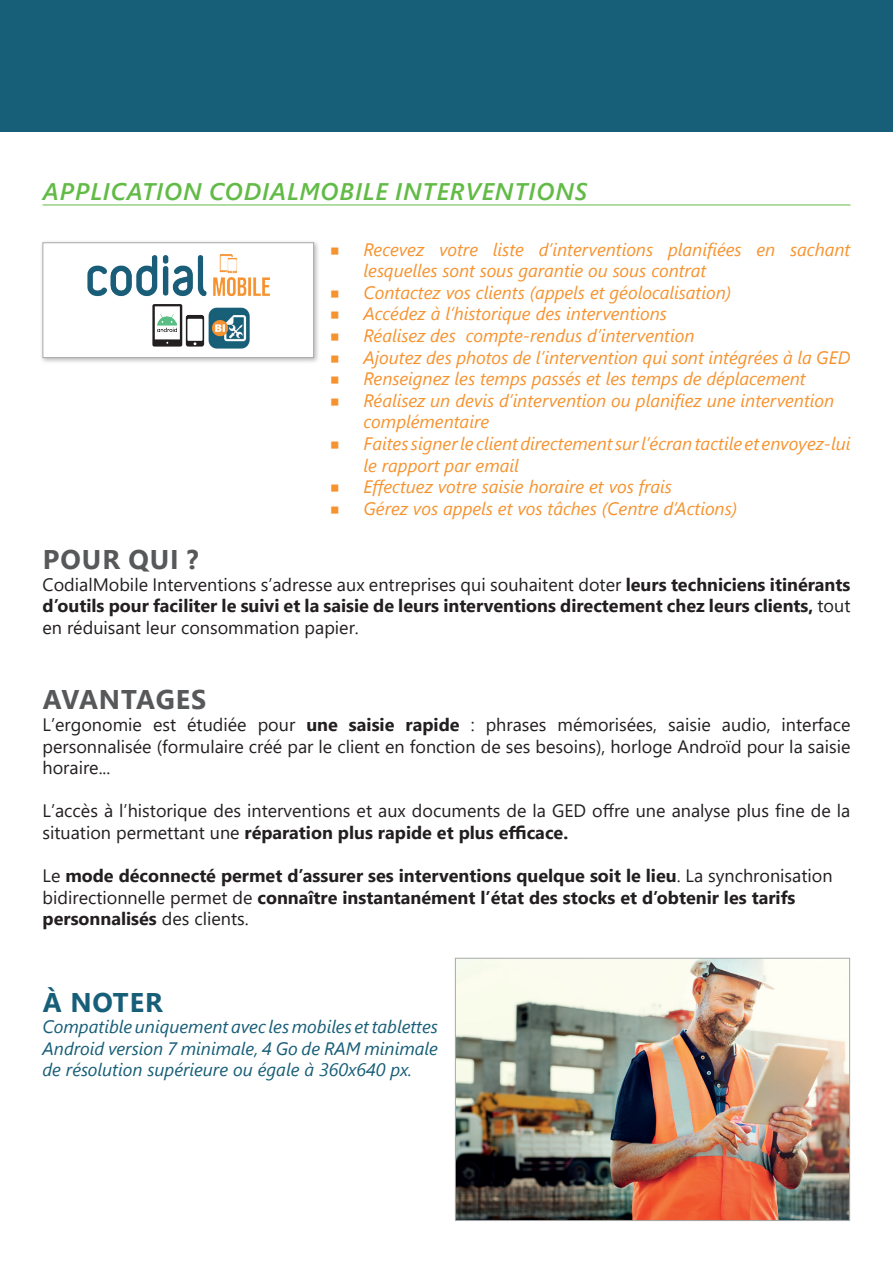
<style>
.page{position:relative;width:893px;height:1263px;background:#fff}
.page>*{position:absolute;margin:0;border:0;box-sizing:border-box;transform-origin:0 0}
.t1{font:700 27px "Segoe UI";letter-spacing:.035em;color:#57585a}
.t2{font:700 27px "Segoe UI";letter-spacing:.035em;color:#175e78}
.t3{font:italic 600 24px "Segoe UI";letter-spacing:.035em;color:#62bb46}
.t4{font:italic 18px/21.6px "Segoe UI";color:#f6932f}
.t5{font:700 18px/21.6px "Segoe UI";color:#231f20;text-align:justify}
.t6{font:18px/21.6px "Segoe UI";color:#231f20;text-align:justify}
.t7{font:italic 18px/21.6px "Segoe UI";color:#175e78;text-align:justify}
.s1{font-family:"Montserrat";font-style:normal}
.s2{font-weight:400}
.s3{font-weight:700}
</style>
<div class="page">
<div style="left:0;top:0;width:893px;height:132px;background:#175e78"></div>
<hr style="left:43px;top:205px;width:807px;height:1px;background:#62bb46">
<div style="left:39px;top:239px;width:281px;height:125px;background:#231f20;opacity:.3"></div>
<div style="left:43px;top:242px;width:271px;height:116px;background:#fff;border:1px solid #a7aaaa"></div>
<img style="left:87px;top:254px;width:183px;height:43px">
<svg style="left:152px;top:304px;width:52px;height:43px"></svg>
<img style="left:157px;top:315px;width:19px;height:16px">
<img style="left:208px;top:307px;width:42px;height:42px">
<img style="left:457px;top:960px;width:391px;height:259px">
<div style="left:455px;top:958px;width:395px;height:263px;border:1px solid #a7aaaa"></div>
<h2 class="t3" style="left:43px;top:169px;width:546px">APPLICATION CODIALMOBILE INTERVENTIONS</h2>
<p class="t4" style="left:364px;top:235px;width:488px;text-indent:-34px"><span class="s1">■</span> Recevez votre liste d’interventions planifiées en sachant lesquelles sont sous garantie ou sous contrat</p>
<p class="t4" style="left:330px;top:279px;width:403px"><span class="s1">■</span> Contactez vos clients (appels et géolocalisation)</p>
<p class="t4" style="left:330px;top:300px;width:339px"><span class="s1">■</span> Accédez à l’historique des interventions</p>
<p class="t4" style="left:330px;top:322px;width:366px"><span class="s1">■</span> Réalisez des compte-rendus d’intervention</p>
<p class="t4" style="left:330px;top:343px;width:522px"><span class="s1">■</span> Ajoutez des photos de l’intervention qui sont intégrées à la GED</p>
<p class="t4" style="left:330px;top:365px;width:478px"><span class="s1">■</span> Renseignez les temps passés et les temps de déplacement</p>
<p class="t4" style="left:364px;top:387px;width:472px;text-indent:-34px"><span class="s1">■</span> Réalisez un devis d’intervention ou planifiez une intervention complémentaire</p>
<p class="t4" style="left:364px;top:430px;width:488px;text-indent:-34px"><span class="s1">■</span> Faites signer le client directement sur l’écran tactile et envoyez-lui le rapport par email</p>
<p class="t4" style="left:330px;top:473px;width:344px"><span class="s1">■</span> Effectuez votre saisie horaire et vos frais</p>
<p class="t4" style="left:330px;top:495px;width:409px"><span class="s1">■</span> Gérez vos appels et vos tâches (Centre d’Actions)</p>
<h1 class="t1" style="left:43px;top:534px;width:157px">POUR QUI ?</h1>
<p class="t5" style="left:43px;top:572px;width:809px"><span class="s2">CodialMobile Interventions s’adresse aux entreprises qui souhaitent doter</span> leurs techniciens itinérants d’outils pour faciliter le suivi et la saisie de leurs interventions directement chez leurs clients, <span class="s2">tout en réduisant leur consommation papier.</span></p>
<h1 class="t1" style="left:43px;top:674px;width:165px">AVANTAGES</h1>
<p class="t6" style="left:43px;top:712px;width:809px">L’ergonomie est étudiée pour <span class="s3">une saisie rapide</span> : phrases mémorisées, saisie audio, interface personnalisée (formulaire créé par le client en fonction de ses besoins), horloge Androïd pour la saisie horaire...</p>
<p class="t6" style="left:43px;top:798px;width:809px">L’accès à l’historique des interventions et aux documents de la GED offre une analyse plus fine de la situation permettant une <span class="s3">réparation plus rapide et plus efficace.</span></p>
<p class="t5" style="left:43px;top:863px;width:791px;text-align:left"><span class="s2">Le</span> mode déconnecté permet d’assurer ses interventions quelque soit le lieu<span class="s2">. La synchronisation bidirectionnelle permet de</span> connaître instantanément l’état des stocks et d’obtenir les tarifs personnalisés <span class="s2">des clients.</span></p>
<h1 class="t2" style="left:43px;top:976px;width:121px">À NOTER</h1>
<p class="t7" style="left:43px;top:1013px;width:397px">Compatible uniquement avec les mobiles et tablettes Android version 7 minimale, 4 Go de RAM minimale de résolution supérieure ou égale à 360x640 px.</p>
</div>
